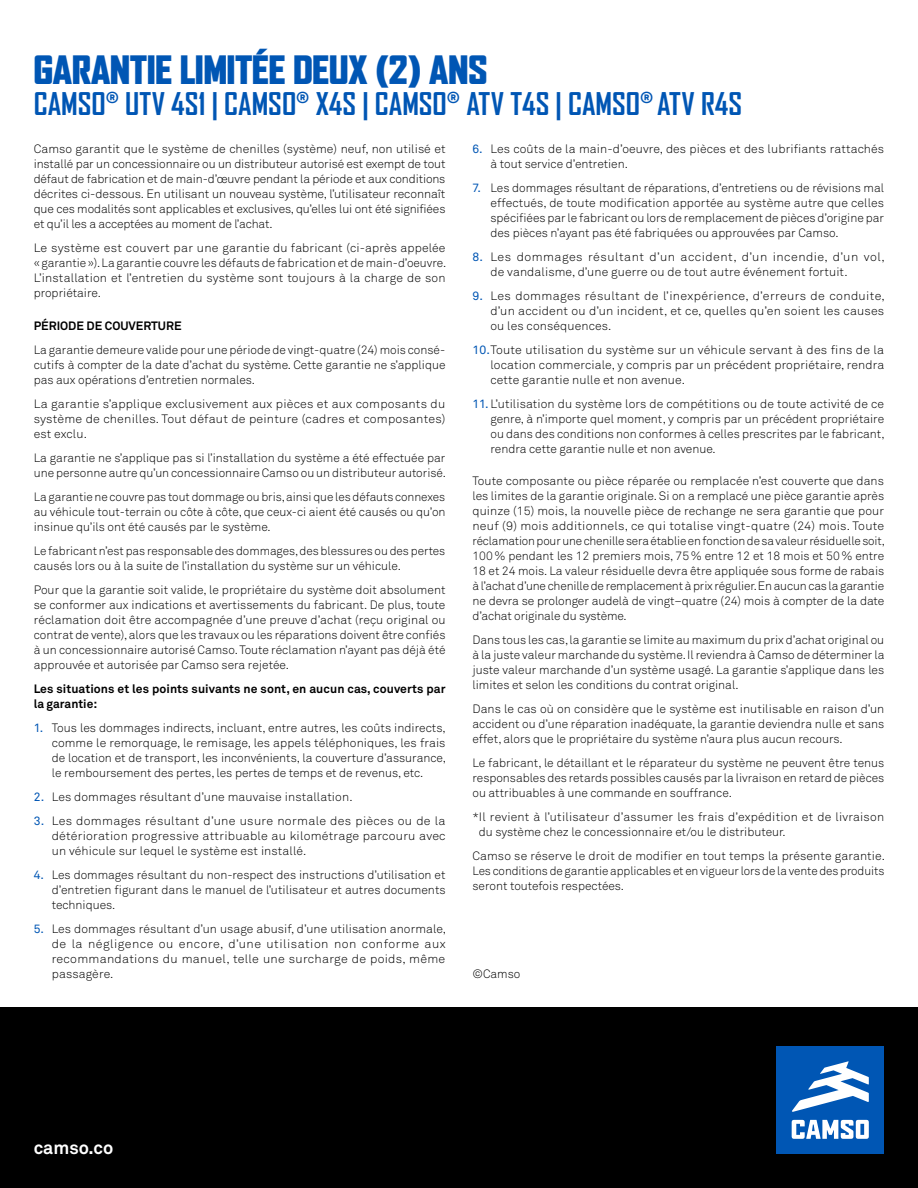
<style>
.page{position:relative;width:918px;height:1188px;background:#fff}
.page>*{position:absolute;margin:0;border:0;box-sizing:border-box;transform-origin:0 0}
.t1{font:900 37.5px "Agency FB";color:#0056b4}
.t2{font:700 30px "Agency FB";color:#0056b4}
.t3{font:700 18px "Akkurat Office";color:#fff}
.t4{font:12px/15px "Akkurat Light Office";color:#000;text-align:justify}
.t5{font:12px/15px "Akkurat Light Office";color:#000;text-align:justify;scale:1.04 1}
.t6{font:700 12px/15px "Akkurat Office";letter-spacing:.005em;color:#000}
.s1{font-family:"Akkurat Office";color:#0056b4}
</style>
<div class="page">
<div style="left:0;top:1007px;width:918px;height:181px;background:#000"></div>
<div style="left:776px;top:1046px;width:108px;height:108px;background:#0056b4"></div>
<svg style="left:792px;top:1120px;width:77px;height:19px"></svg>
<svg style="left:792px;top:1061px;width:77px;height:51px"></svg>
<h1 class="t1" style="left:34px;top:48px;width:455px">GARANTIE LIMITÉE DEUX (2) ANS</h1>
<h2 class="t2" style="left:34px;top:86px;width:710px">CAMSO<sup>®</sup> UTV 4S1 | CAMSO<sup>®</sup> X4S | CAMSO<sup>®</sup> ATV T4S | CAMSO<sup>®</sup> ATV R4S</h2>
<p class="t4" style="left:34px;top:142px;width:413px">Camso garantit que le système de chenilles (système) neuf, non utilisé et installé par un concessionnaire ou un distributeur autorisé est exempt de tout défaut de fabrication et de main-d’œuvre pendant la période et aux conditions décrites ci-dessous. En utilisant un nouveau système, l’utilisateur reconnaît que ces modalités sont applicables et exclusives, qu’elles lui ont été signifiées et qu’il les a acceptées au moment de l’achat.</p>
<p class="t5" style="left:34px;top:241px;width:398px">Le système est couvert par une garantie du fabricant (ci-après appelée «garantie»). La garantie couvre les défauts de fabrication et de main-d’oeuvre.<br>L’installation et l’entretien du système sont toujours à la charge de son propriétaire.</p>
<p class="t6" style="left:34px;top:319px;width:149px">PÉRIODE DE COUVERTURE</p>
<p class="t4" style="left:34px;top:343px;width:413px">La garantie demeure valide pour une période de vingt-quatre (24) mois consé&shy;cutifs à compter de la date d’achat du système. Cette garantie ne s’applique pas aux opérations d’entretien normales.</p>
<p class="t5" style="left:34px;top:397px;width:397px">La garantie s’applique exclusivement aux pièces et aux composants du système de chenilles. Tout défaut de peinture (cadres et composantes) est exclu.</p>
<p class="t4" style="left:34px;top:451px;width:414px">La garantie ne s’applique pas si l’installation du système a été effectuée par une personne autre qu’un concessionnaire Camso ou un distributeur autorisé.</p>
<p class="t4" style="left:34px;top:490px;width:413px">La garantie ne couvre pas tout dommage ou bris, ainsi que les défauts connexes au véhicule tout-terrain ou côte à côte, que ceux-ci aient été causés ou qu’on insinue qu’ils ont été causés par le système.</p>
<p class="t4" style="left:34px;top:544px;width:413px">Le fabricant n’est pas responsable des dommages, des blessures ou des pertes causés lors ou à la suite de l’installation du système sur un véhicule.</p>
<p class="t4" style="left:34px;top:583px;width:413px">Pour que la garantie soit valide, le propriétaire du système doit absolument se conformer aux indications et avertissements du fabricant. De plus, toute réclamation doit être accompagnée d’une preuve d’achat (reçu original ou contrat de vente), alors que les travaux ou les réparations doivent être confiés à un concessionnaire autorisé Camso. Toute réclamation n’ayant pas déjà été approuvée et autorisée par Camso sera rejetée.</p>
<p class="t6" style="left:34px;top:682px;width:413px">Les situations et les points suivants ne sont, en aucun cas, couverts par la garantie:</p>
<p class="t4" style="left:52px;top:721px;width:396px;text-indent:-18px"><span class="s1">1.</span> Tous les dommages indirects, incluant, entre autres, les coûts indirects, comme le remorquage, le remisage, les appels téléphoniques, les frais de location et de transport, les inconvénients, la couverture d’assurance, le remboursement des pertes, les pertes de temps et de revenus, etc.</p>
<p class="t4" style="left:34px;top:790px;width:320px"><span class="s1">2.</span> Les dommages résultant d’une mauvaise installation.</p>
<p class="t5" style="left:52px;top:814px;width:380px;text-indent:-18px"><span class="s1">3.</span> Les dommages résultant d’une usure normale des pièces ou de la détérioration progressive attribuable au kilométrage parcouru avec un véhicule sur lequel le système est installé.</p>
<p class="t4" style="left:52px;top:868px;width:396px;text-indent:-18px"><span class="s1">4.</span> Les dommages résultant du non-respect des instructions d’utilisation et d’entretien figurant dans le manuel de l’utilisateur et autres documents techniques.</p>
<p class="t4" style="left:52px;top:922px;width:396px;text-indent:-18px"><span class="s1">5.</span> Les dommages résultant d’un usage abusif, d’une utilisation anormale, de la négligence ou encore, d’une utilisation non conforme aux recommandations du manuel, telle une surcharge de poids, même passagère.</p>
<p class="t4" style="left:490px;top:142px;width:395px;text-indent:-18px"><span class="s1">6.</span> Les coûts de la main-d’oeuvre, des pièces et des lubrifiants rattachés à tout service d’entretien.</p>
<p class="t4" style="left:490px;top:181px;width:395px;text-indent:-18px"><span class="s1">7.</span> Les dommages résultant de réparations, d’entretiens ou de révisions mal effectués, de toute modification apportée au système autre que celles spécifiées par le fabricant ou lors de remplacement de pièces d’origine par des pièces n’ayant pas été fabriquées ou approuvées par Camso.</p>
<p class="t5" style="left:490px;top:250px;width:381px;text-indent:-18px"><span class="s1">8.</span> Les dommages résultant d’un accident, d’un incendie, d’un vol, de vandalisme, d’une guerre ou de tout autre événement fortuit.</p>
<p class="t5" style="left:490px;top:289px;width:381px;text-indent:-18px"><span class="s1">9.</span> Les dommages résultant de l’inexpérience, d’erreurs de conduite, d’un accident ou d’un incident, et ce, quelles qu’en soient les causes ou les conséquences.</p>
<p class="t5" style="left:490px;top:343px;width:380px;text-indent:-18px"><span class="s1">10.</span>Toute utilisation du système sur un véhicule servant à des fins de la location commerciale, y compris par un précédent propriétaire, rendra cette garantie nulle et non avenue.</p>
<p class="t4" style="left:490px;top:397px;width:396px;text-indent:-18px"><span class="s1">11.</span> L’utilisation du système lors de compétitions ou de toute activité de ce genre, à n’importe quel moment, y compris par un précédent propriétaire ou dans des conditions non conformes à celles prescrites par le fabricant, rendra cette garantie nulle et non avenue.</p>
<p class="t4" style="left:472px;top:473px;width:414px">Toute composante ou pièce réparée ou remplacée n’est couverte que dans les limites de la garantie originale. Si on a remplacé une pièce garantie après quinze (15) mois, la nouvelle pièce de rechange ne sera garantie que pour neuf (9) mois additionnels, ce qui totalise vingt-quatre (24) mois. Toute réclamation pour une chenille sera établie en fonction de sa valeur résiduelle soit, 100% pendant les 12 premiers mois, 75% entre 12 et 18 mois et 50% entre 18 et 24 mois. La valeur résiduelle devra être appliquée sous forme de rabais à l’achat d’une chenille de remplacement à prix régulier. En aucun cas la garantie ne devra se prolonger audelà de vingt–quatre (24) mois à compter de la date d’achat originale du système.</p>
<p class="t4" style="left:472px;top:632px;width:413px">Dans tous les cas, la garantie se limite au maximum du prix d’achat original ou à la juste valeur marchande du système. Il reviendra à Camso de déterminer la juste valeur marchande d’un système usagé. La garantie s’applique dans les limites et selon les conditions du contrat original.</p>
<p class="t4" style="left:472px;top:701px;width:413px">Dans le cas où on considère que le système est inutilisable en raison d’un accident ou d’une réparation inadéquate, la garantie deviendra nulle et sans effet, alors que le propriétaire du système n’aura plus aucun recours.</p>
<p class="t4" style="left:472px;top:755px;width:413px">Le fabricant, le détaillant et le réparateur du système ne peuvent être tenus responsables des retards possibles causés par la livraison en retard de pièces ou attribuables à une commande en souffrance.</p>
<p class="t4" style="left:479px;top:809px;width:407px;text-indent:-6px">*Il revient à l’utilisateur d’assumer les frais d’expédition et de livraison du système chez le concessionnaire et/ou le distributeur.</p>
<p class="t4" style="left:472px;top:848px;width:414px">Camso se réserve le droit de modifier en tout temps la présente garantie.<br>Les conditions de garantie applicables et en vigueur lors de la vente des produits seront toutefois respectées.</p>
<p class="t4" style="left:472px;top:967px;width:49px">©Camso</p>
<h3 class="t3" style="left:34px;top:1137px;width:81px">camso.co</h3>
</div>
